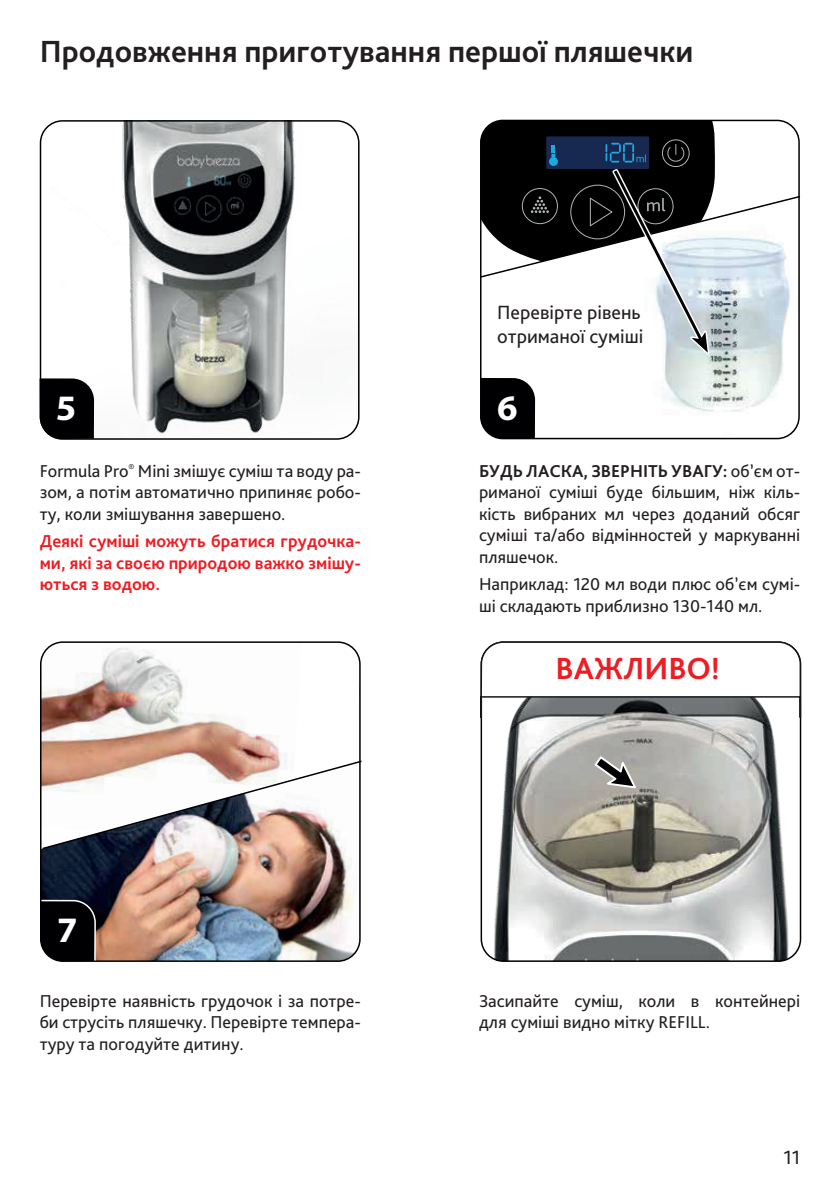
<style>
.page{position:relative;width:840px;height:1191px;background:#fff}
.page>*{position:absolute;margin:0;border:0;box-sizing:border-box;transform-origin:0 0}
.t1{font:700 35.8px "Myriad Pro";color:#fff}
.t2{font:700 32px "Bliss Pro";color:#231f20}
.t3{font:700 32px "Bliss Pro";color:#ee1d23}
.t4{font:20px/24px "Bliss Pro";color:#231f20}
.t5{font:18px/21.6px "Bliss Pro";color:#231f20;text-align:justify}
.t6{font:700 18px/21.6px "Bliss Pro";color:#ee1d23;text-align:justify}
.s1{font-weight:700}
</style>
<div class="page">
<img style="left:662px;top:360px;width:137px;height:78px">
<img style="left:40px;top:120px;width:318px;height:318px">
<div style="left:40px;top:120px;width:319px;height:320px;border:2px solid #000002;border-radius:22px"></div>
<svg style="left:482px;top:120px;width:318px;height:240px"></svg>
<div style="left:479px;top:120px;width:320px;height:319px;border:2px solid #000002;border-radius:22px"></div>
<svg style="left:40px;top:378px;width:54px;height:61px;background:#111113"></svg>
<div style="left:480px;top:378px;width:54px;height:60px;background:#000002"></div>
<img style="left:483px;top:719px;width:317px;height:242px">
<div style="left:480px;top:641px;width:320px;height:321px;border:2px solid #000002;border-radius:22px"></div>
<img style="left:43px;top:850px;width:317px;height:111px">
<img style="left:43px;top:644px;width:244px;height:115px">
<div style="left:40px;top:641px;width:320px;height:321px;border:2px solid #000002;border-radius:22px"></div>
<img style="left:41px;top:759px;width:321px;height:91px">
<svg style="left:40px;top:899px;width:57px;height:63px;background:#151517"></svg>
<svg style="left:593px;top:751px;width:43px;height:44px;background:#959490"></svg>
<svg style="left:480px;top:641px;width:321px;height:78px"></svg>
<h2 class="t2" style="left:40px;top:32px;width:654px">Продовження приготування першої пляшечки</h2>
<p class="t4" style="left:497px;top:300px;width:148px">Перевірте рівень отриманої суміші</p>
<h1 class="t1" style="left:56px;top:385px;width:22px">5</h1>
<h1 class="t1" style="left:496px;top:384px;width:22px">6</h1>
<p class="t5" style="left:40px;top:459px;width:322px">Formula Pro<sup>®</sup> Mini змішує суміш та воду ра&shy;зом, а потім автоматично припиняє робо&shy;ту, коли змішування завершено.</p>
<p class="t6" style="left:40px;top:530px;width:322px">Деякі суміші можуть братися грудочка&shy;ми, які за своєю природою важко змішу&shy;ються з водою.</p>
<h1 class="t1" style="left:57px;top:907px;width:22px">7</h1>
<p class="t5" style="left:478px;top:459px;width:322px"><span class="s1">БУДЬ ЛАСКА, ЗВЕРНІТЬ УВАГУ:</span> об’єм от&shy;риманої суміші буде більшим, ніж кіль&shy;кість вибраних мл через доданий обсяг суміші та/або відмінностей у маркуванні пляшечок.</p>
<p class="t5" style="left:478px;top:573px;width:322px">Наприклад: 120 мл води плюс об’єм сумі&shy;ші складають приблизно 130-140 мл.</p>
<h2 class="t3" style="left:555px;top:649px;width:166px">ВАЖЛИВО!</h2>
<p class="t5" style="left:40px;top:989px;width:322px">Перевірте наявність грудочок і за потре&shy;би струсіть пляшечку. Перевірте темпера&shy;туру та погодуйте дитину.</p>
<p class="t5" style="left:478px;top:989px;width:322px">Засипайте суміш, коли в контейнері для суміші видно мітку REFILL.</p>
<p class="t4" style="left:783px;top:1144px;width:18px">11</p>
</div>
